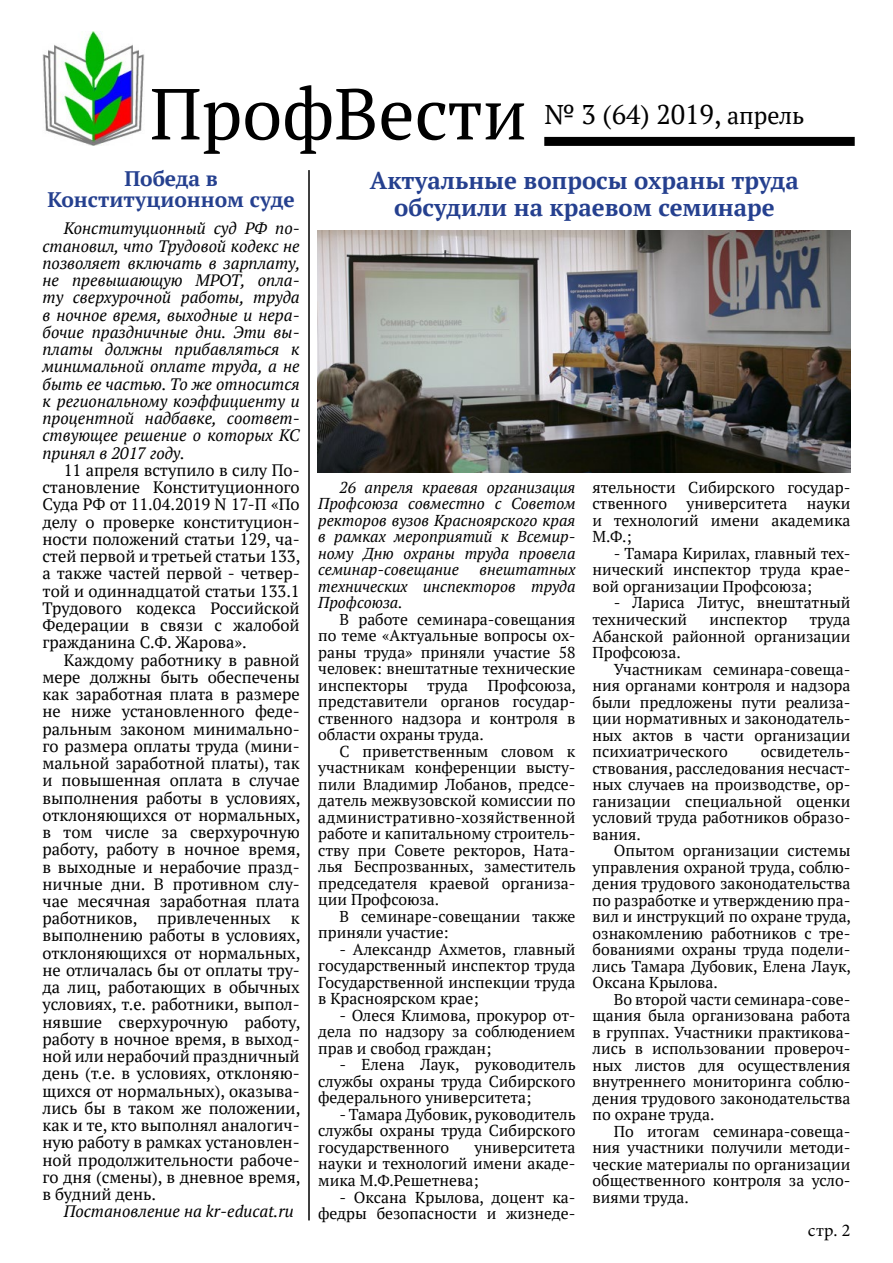
<style>
.page{position:relative;width:893px;height:1263px;background:#fff}
.page>*{position:absolute;margin:0;border:0;box-sizing:border-box;transform-origin:0 0}
.t1{font:72px "PT Serif";color:#000}
.t2{font:27px "PT Serif";color:#000}
.t3{font:700 24px/27px "PT Serif";color:#25408f;text-align:center}
.t4{font:700 21px/21px "PT Serif";color:#25408f;text-align:center}
.t5{font:18px "Minion Pro";color:#000}
.t6{font:16.5px/17.2px "PT Serif";color:#000;text-align:justify}
.t7{font:italic 16.5px/17.2px "PT Serif";color:#000;text-align:justify}
.t8{font:15.75px/16.5px "PT Serif";color:#000;text-align:justify}
.t9{font:italic 15.75px/16.5px "PT Serif";color:#000;text-align:justify}
.s1{font-size:24px}
</style>
<div class="page">
<img style="left:43px;top:32px;width:102px;height:114px">
<div style="left:544px;top:137px;width:311px;height:9px;background:#000"></div>
<hr style="left:308px;top:170px;width:2px;height:1050px;background:#000">
<img style="left:317px;top:231px;width:533px;height:241px">
<h1 class="t1" style="left:150px;top:67px;width:378px">ПрофВести</h1>
<h2 class="t2" style="left:545px;top:96px;width:261px">№ 3 (64) 2019, <span class="s1">апрель</span></h2>
<h3 class="t4" style="left:47px;top:168px;width:249px">Победа в<br>Конституционном суде</h3>
<h3 class="t3" style="left:370px;top:166px;width:430px">Актуальные вопросы охраны труда обсудили на краевом семинаре</h3>
<p class="t7" style="left:43px;top:220px;width:259px;text-indent:21px">Конституционный суд РФ по&shy;становил, что Трудовой кодекс не позволяет включать в зарплату, не превышающую МРОТ, опла&shy;ту сверхурочной работы, труда в ночное время, выходные и нера&shy;бочие праздничные дни. Эти вы&shy;платы должны прибавляться к минимальной оплате труда, а не быть ее частью. То же относится к региональному коэффициенту и процентной надбавке, соответ&shy;ствующее решение о которых КС принял в 2017 году.</p>
<p class="t6" style="left:43px;top:461px;width:259px;text-indent:21px">11 апреля вступило в силу По&shy;становление Конституционного Суда РФ от 11.04.2019 N 17-П «По делу о проверке конституцион&shy;ности положений статьи 129, ча&shy;стей первой и третьей статьи 133, а также частей первой - четвер&shy;той и одиннадцатой статьи 133.1<br>Трудового кодекса Российской Федерации в связи с жалобой гражданина С.Ф. Жарова».</p>
<p class="t6" style="left:43px;top:651px;width:259px;text-indent:21px">Каждому работнику в равной мере должны быть обеспечены как заработная плата в размере не ниже установленного феде&shy;ральным законом минимально&shy;го размера оплаты труда (мини&shy;мальной заработной платы), так и повышенная оплата в случае выполнения работы в условиях, отклоняющихся от нормальных, в том числе за сверхурочную работу, работу в ночное время, в выходные и нерабочие празд&shy;ничные дни. В противном слу&shy;чае месячная заработная плата работников, привлеченных к выполнению работы в условиях, отклоняющихся от нормальных, не отличалась бы от оплаты тру&shy;да лиц, работающих в обычных условиях, т.е. работники, выпол&shy;нявшие сверхурочную работу, работу в ночное время, в выход&shy;ной или нерабочий праздничный день (т.е. в условиях, отклоняю&shy;щихся от нормальных), оказыва&shy;лись бы в таком же положении, как и те, кто выполнял аналогич&shy;ную работу в рамках установлен&shy;ной продолжительности рабоче&shy;го дня (смены), в дневное время, в будний день.</p>
<p class="t7" style="left:64px;top:1203px;width:231px">Постановление на kr-educat.ru</p>
<p class="t8" style="left:592px;top:479px;width:259px">ятельности Сибирского государ&shy;ственного университета науки и технологий имени академика М.Ф.;</p>
<p class="t8" style="left:592px;top:545px;width:259px;text-indent:21px">- Тамара Кирилах, главный тех&shy;нический инспектор труда крае&shy;вой организации Профсоюза;</p>
<p class="t8" style="left:592px;top:594px;width:259px;text-indent:21px">- Лариса Литус, внештатный технический</p>
<p class="t9" style="left:318px;top:479px;width:259px;text-indent:21px">26 апреля краевая организация Профсоюза совместно с Советом ректоров вузов Красноярского края в рамках мероприятий к Всемир&shy;ному Дню охраны труда провела семинар-совещание</p>
<p class="t9" style="left:318px;top:561px;width:259px;text-indent:161px">внештатных технических инспекторов труда Профсоюза.</p>
<p class="t8" style="left:318px;top:611px;width:259px;text-indent:21px">В работе семинара-совещания по теме «Актуальные вопросы ох&shy;раны труда» приняли участие 58 человек: внештатные технические инспекторы труда Профсоюза, представители органов государ&shy;ственного надзора и контроля в области охраны труда.</p>
<p class="t8" style="left:318px;top:743px;width:259px;text-indent:21px">С приветственным словом к участникам конференции высту&shy;пили Владимир Лобанов, предсе&shy;датель межвузовской комиссии по административно-хозяйственной работе и капитальному строитель&shy;ству при Совете ректоров, Ната&shy;лья Беспрозванных, заместитель председателя краевой организа&shy;ции Профсоюза.</p>
<p class="t8" style="left:318px;top:908px;width:259px;text-indent:21px">В семинаре-совещании также приняли участие:</p>
<p class="t8" style="left:318px;top:941px;width:259px;text-indent:21px">- Александр Ахметов, главный государственный инспектор труда Государственной инспекции труда в Красноярском крае;</p>
<p class="t8" style="left:318px;top:1007px;width:259px;text-indent:21px">- Олеся Климова, прокурор от&shy;дела по надзору за соблюдением прав и свобод граждан;</p>
<p class="t8" style="left:318px;top:1056px;width:259px;text-indent:21px">- Елена Лаук, руководитель службы охраны труда Сибирского федерального университета;</p>
<p class="t8" style="left:318px;top:1106px;width:259px;text-indent:21px">- Тамара Дубовик, руководитель службы охраны труда Сибирского государственного</p>
<p class="t8" style="left:592px;top:611px;width:259px;text-indent:217px">труда Абанской районной организации Профсоюза.</p>
<p class="t8" style="left:592px;top:660px;width:259px;text-indent:21px">Участникам семинара-совеща&shy;ния органами контроля и надзора были предложены пути реализа&shy;ции нормативных и законодатель&shy;ных актов в части организации психиатрического</p>
<p class="t8" style="left:710px;top:611px;width:79px">инспектор</p>
<p class="t8" style="left:592px;top:743px;width:259px;text-indent:168px">освидетель&shy;ствования, расследования несчаст&shy;ных случаев на производстве, ор&shy;ганизации специальной оценки условий труда работников образо&shy;вания.</p>
<p class="t8" style="left:592px;top:842px;width:260px;text-indent:21px">Опытом организации системы управления охраной труда, соблю&shy;дения трудового законодательства по разработке и утверждению пра&shy;вил и инструкций по охране труда, ознакомлению работников с тре&shy;бованиями охраны труда подели&shy;лись Тамара Дубовик, Елена Лаук, Оксана Крылова.</p>
<p class="t8" style="left:592px;top:991px;width:259px;text-indent:21px">Во второй части семинара-сове&shy;щания была организована работа в группах. Участники практикова&shy;лись в использовании провероч&shy;ных листов для осуществления внутреннего мониторинга соблю&shy;дения трудового законодательства по охране труда.</p>
<p class="t8" style="left:592px;top:1123px;width:259px;text-indent:21px">По итогам семинара-совеща&shy;ния участники получили методи&shy;ческие материалы по организации общественного контроля за усло&shy;виями труда.</p>
<p class="t8" style="left:318px;top:1139px;width:259px;text-indent:156px">университета науки и технологий имени акаде&shy;мика М.Ф.Решетнева;</p>
<p class="t8" style="left:318px;top:1188px;width:259px;text-align:right">- Оксана Крылова, доцент ка&shy;федры безопасности и жизнеде-</p>
<p class="t5" style="left:808px;top:1218px;width:44px">стр. 2</p>
</div>
